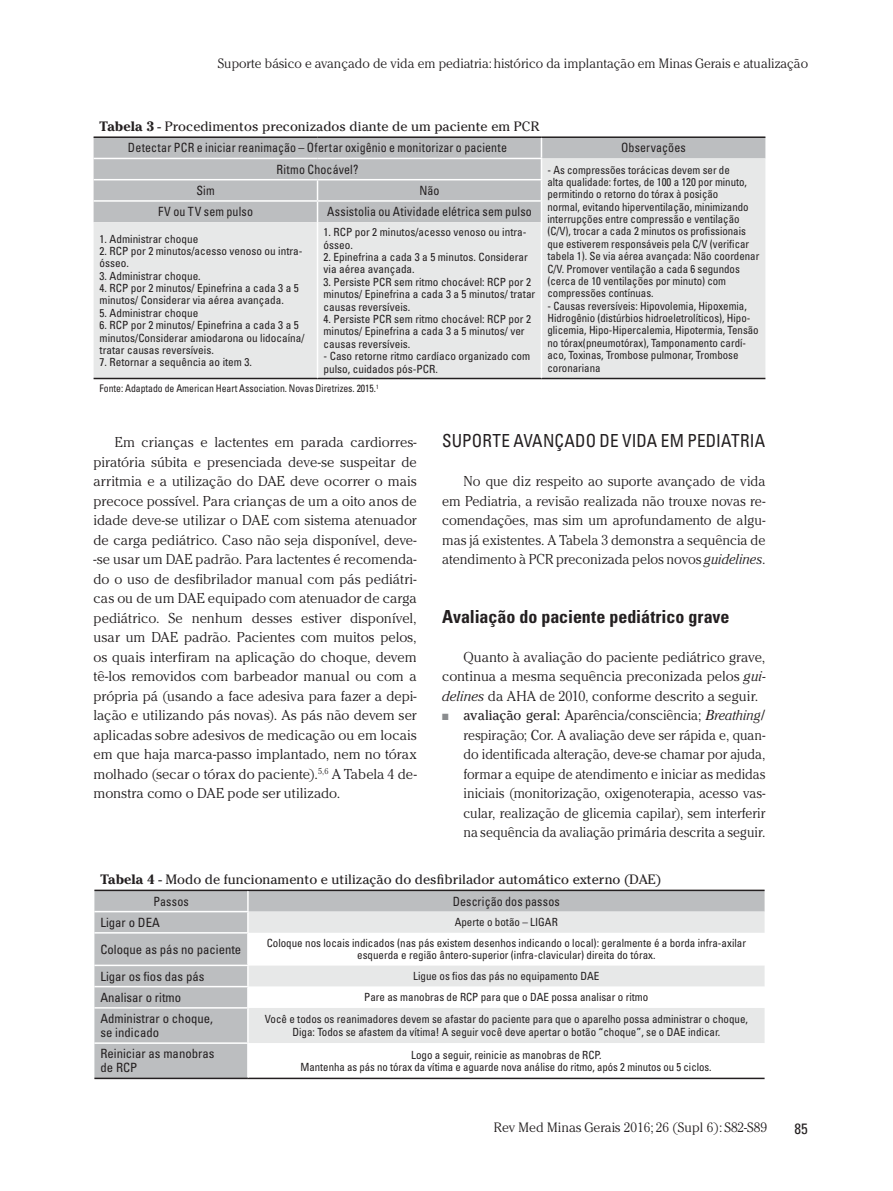
<style>
.page{position:relative;width:893px;height:1191px;background:#fff}
.page>*{position:absolute;margin:0;border:0;box-sizing:border-box;transform-origin:0 0}
.t1{font:700 condensed 18px "Univers LT Std";color:#231f20}
.t2{font:condensed 18px "Univers LT Std";letter-spacing:.01em;color:#231f20;scale:.95 1}
.t3{font:condensed 15px "Univers LT Std";color:#231f20}
.t4{font:300 14.25px/19.5px "Cheltenham Std";letter-spacing:-.005em;color:#231f20;text-align:justify}
.t5{font:300 14.25px/19.5px "Cheltenham Std";letter-spacing:-.005em;color:#231f20;text-align:justify;scale:.95 1}
.t6{font:13.5px "Cheltenham Std";color:#231f20}
.t7{font:300 13.5px "Cheltenham Std";color:#231f20}
.t8{font:condensed 12.75px "Univers LT Std";letter-spacing:.005em;color:#231f20;scale:.94 1}
.t9{font:condensed 12.75px/14px "Univers LT Std";letter-spacing:.005em;color:#231f20}
.t10{font:condensed 11.25px/12.3px "Univers LT Std";color:#231f20}
.t11{font:condensed 10.5px "Univers LT Std";letter-spacing:-.005em;color:#231f20;scale:.93 1}
.s1{font-weight:700}
.s2{font-style:italic}
.s3{color:#8a8c8e}
.s4{font-weight:400}
.s5{font-weight:400;font-style:italic}
</style>
<div class="page">
<div style="left:94px;top:891px;width:671px;height:186px;background:#bcbec0"></div>
<div style="left:249px;top:911px;width:516px;height:22px;background:#e7e8e8"></div>
<svg style="left:249px;top:933px;width:516px;height:144px"></svg>
<hr style="left:94px;top:889px;width:154px;height:2px;background:#231f20">
<hr style="left:248px;top:889px;width:517px;height:2px;background:#231f20">
<hr style="left:248px;top:1077px;width:517px;height:2px;background:#231f20">
<hr style="left:247px;top:891px;width:2px;height:20px;background:#fff">
<hr style="left:247px;top:912px;width:2px;height:20px;background:#fff">
<hr style="left:247px;top:933px;width:2px;height:31px;background:#fff">
<hr style="left:247px;top:966px;width:2px;height:20px;background:#fff">
<hr style="left:247px;top:987px;width:2px;height:20px;background:#fff">
<hr style="left:247px;top:1008px;width:2px;height:34px;background:#fff">
<hr style="left:247px;top:1043px;width:2px;height:34px;background:#fff">
<hr style="left:94px;top:932px;width:155px;height:1px;background:#fff">
<hr style="left:94px;top:986px;width:155px;height:1px;background:#fff">
<hr style="left:94px;top:1042px;width:155px;height:1px;background:#fff">
<hr style="left:94px;top:1077px;width:154px;height:2px;background:#231f20">
<hr style="left:94px;top:911px;width:155px;height:1px;background:#fff">
<hr style="left:94px;top:964px;width:155px;height:2px;background:#fff">
<hr style="left:94px;top:1007px;width:155px;height:1px;background:#fff">
<div style="left:94px;top:138px;width:671px;height:20px;background:#bcbec0"></div>
<svg style="left:94px;top:158px;width:671px;height:220px;background:#dfe0e0"></svg>
<hr style="left:94px;top:136px;width:224px;height:2px;background:#231f20">
<hr style="left:318px;top:136px;width:223px;height:2px;background:#231f20">
<hr style="left:541px;top:136px;width:224px;height:2px;background:#231f20">
<hr style="left:94px;top:378px;width:224px;height:1px;background:#231f20">
<hr style="left:318px;top:378px;width:223px;height:1px;background:#231f20">
<hr style="left:541px;top:378px;width:224px;height:1px;background:#231f20">
<hr style="left:94px;top:158px;width:224px;height:1px;background:#fff">
<hr style="left:318px;top:158px;width:224px;height:1px;background:#fff">
<hr style="left:94px;top:179px;width:224px;height:1px;background:#fff">
<hr style="left:318px;top:179px;width:224px;height:1px;background:#fff">
<hr style="left:94px;top:200px;width:224px;height:2px;background:#fff">
<hr style="left:318px;top:200px;width:224px;height:2px;background:#fff">
<svg style="left:317px;top:180px;width:1px;height:42px"></svg>
<svg style="left:541px;top:138px;width:1px;height:84px"></svg>
<hr style="left:317px;top:222px;width:1px;height:156px;background:#fff">
<hr style="left:541px;top:222px;width:1px;height:156px;background:#fff">
<p class="t7" style="left:218px;top:56px;width:592px">Suporte básico e avançado de vida em pediatria: histórico da implantação em Minas Gerais e atualização</p>
<p class="t6" style="left:100px;top:119px;width:441px"><span class="s1">Tabela 3</span> - Procedimentos preconizados diante de um paciente em PCR</p>
<p class="t8" style="left:128px;top:140px;width:405px">Detectar PCR e iniciar reanimação – Ofertar oxigênio e monitorizar o paciente</p>
<p class="t8" style="left:621px;top:140px;width:70px">Observações</p>
<p class="t8" style="left:277px;top:161px;width:89px">Ritmo Chocável?</p>
<p class="t10" style="left:547px;top:163px;width:213px">- As compressões torácicas devem ser de<br>alta qualidade: fortes, de 100 a 120 por minuto, permitindo o retorno do tórax à posição<br>normal, evitando hiperventilação, minimizando interrupções entre compressão e ventilação (C/V), trocar a cada 2 minutos os profissionais que estiverem responsáveis pela C/V (verificar tabela 1). Se via aérea avançada: Não coordenar C/V. Promover ventilação a cada 6 segundos (cerca de 10 ventilações por minuto) com compressões contínuas.</p>
<p class="t10" style="left:547px;top:299px;width:213px">- Causas reversíveis: Hipovolemia, Hipoxemia, Hidrogênio (distúrbios hidroeletrolíticos), Hipo&shy;glicemia, Hipo-Hipercalemia, Hipotermia, Tensão no tórax(pneumotórax), Tamponamento cardí&shy;aco, Toxinas, Trombose pulmonar, Trombose coronariana</p>
<p class="t8" style="left:196px;top:182px;width:21px">Sim</p>
<p class="t8" style="left:419px;top:182px;width:23px">Não</p>
<p class="t8" style="left:158px;top:203px;width:103px">FV ou TV sem pulso</p>
<p class="t8" style="left:327px;top:203px;width:219px">Assistolia ou Atividade elétrica sem pulso</p>
<p class="t10" style="left:100px;top:232px;width:100px">1. Administrar choque</p>
<p class="t10" style="left:100px;top:244px;width:205px">2. RCP por 2 minutos/acesso venoso ou intra&shy;ósseo.</p>
<p class="t10" style="left:100px;top:269px;width:103px">3. Administrar choque.</p>
<p class="t10" style="left:100px;top:282px;width:201px">4. RCP por 2 minutos/ Epinefrina a cada 3 a 5 minutos/ Considerar via aérea avançada.</p>
<p class="t10" style="left:100px;top:306px;width:100px">5. Administrar choque</p>
<p class="t10" style="left:100px;top:319px;width:206px">6. RCP por 2 minutos/ Epinefrina a cada 3 a 5 minutos/Considerar amiodarona ou lidocaína/ tratar causas reversíveis.</p>
<p class="t10" style="left:100px;top:356px;width:154px">7. Retornar a sequência ao item 3.</p>
<p class="t10" style="left:323px;top:226px;width:205px">1. RCP por 2 minutos/acesso venoso ou intra&shy;ósseo.</p>
<p class="t10" style="left:323px;top:251px;width:206px">2. Epinefrina a cada 3 a 5 minutos. Considerar via aérea avançada.</p>
<p class="t10" style="left:323px;top:275px;width:213px">3. Persiste PCR sem ritmo chocável: RCP por 2 minutos/ Epinefrina a cada 3 a 5 minutos/ tratar causas reversíveis.</p>
<p class="t10" style="left:323px;top:313px;width:209px">4. Persiste PCR sem ritmo chocável: RCP por 2 minutos/ Epinefrina a cada 3 a 5 minutos/ ver causas reversíveis.</p>
<p class="t10" style="left:323px;top:350px;width:208px">- Caso retorne ritmo cardíaco organizado com pulso, cuidados pós-PCR.</p>
<p class="t11" style="left:100px;top:382px;width:302px">Fonte: Adaptado de American Heart Association. Novas Diretrizes. 2015.<sup>1</sup></p>
<p class="t4" style="left:94px;top:432px;width:325px;text-indent:21px">Em crianças e lactentes em parada cardiorres&shy;piratória súbita e presenciada deve-se suspeitar de arritmia e a utilização do DAE deve ocorrer o mais precoce possível. Para crianças de um a oito anos de idade deve-se utilizar o DAE com sistema atenuador de carga pediátrico. Caso não seja disponível, deve--se usar um DAE padrão. Para lactentes é recomenda&shy;do o uso de desfibrilador manual com pás pediátri&shy;cas ou de um DAE equipado com atenuador de carga pediátrico. Se nenhum desses estiver disponível, usar um DAE padrão. Pacientes com muitos pelos, os quais interfiram na aplicação do choque, devem tê-los removidos com barbeador manual ou com a própria pá (usando a face adesiva para fazer a depi&shy;lação e utilizando pás novas). As pás não devem ser aplicadas sobre adesivos de medicação ou em locais em que haja marca-passo implantado, nem no tórax molhado (secar o tórax do paciente).<sup>5,6</sup> A Tabela 4 de&shy;monstra como o DAE pode ser utilizado.</p>
<h1 class="t2" style="left:442px;top:429px;width:342px">SUPORTE AVANÇADO DE VIDA EM PEDIATRIA</h1>
<p class="t4" style="left:442px;top:471px;width:325px;text-indent:21px">No que diz respeito ao suporte avançado de vida em Pediatria, a revisão realizada não trouxe novas re&shy;comendações, mas sim um aprofundamento de algu&shy;mas já existentes. A Tabela 3 demonstra a sequência de atendimento à PCR preconizada pelos novos <span class="s2">guidelines</span>.</p>
<h1 class="t1" style="left:442px;top:605px;width:289px">Avaliação do paciente pediátrico grave</h1>
<p class="t4" style="left:442px;top:647px;width:325px;text-indent:21px">Quanto à avaliação do paciente pediátrico grave, continua a mesma sequência preconizada pelos <span class="s2">gui&shy;delines</span> da AHA de 2010, conforme descrito a seguir.</p>
<p class="t5" style="left:463px;top:705px;width:319px;text-indent:-21px"><span class="s3">■</span> <span class="s4">avaliação geral: A</span>parência/consciência; <span class="s5">B</span><span class="s2">reathing</span>/ respiração; <span class="s4">C</span>or. A avaliação deve ser rápida e, quan&shy;do identificada alteração, deve-se chamar por ajuda, formar a equipe de atendimento e iniciar as medidas iniciais (monitorização, oxigenoterapia, acesso vas&shy;cular, realização de glicemia capilar), sem interferir na sequência da avaliação primária descrita a seguir.</p>
<p class="t6" style="left:100px;top:871px;width:562px"><span class="s1">Tabela 4</span> - Modo de funcionamento e utilização do desfibrilador automático externo (DAE)</p>
<p class="t8" style="left:153px;top:893px;width:39px">Passos</p>
<p class="t8" style="left:453px;top:893px;width:116px">Descrição dos passos</p>
<p class="t9" style="left:100px;top:915px;width:61px">Ligar o DEA</p>
<p class="t10" style="left:455px;top:916px;width:105px">Aperte o botão – LIGAR</p>
<p class="t9" style="left:100px;top:942px;width:142px">Coloque as pás no paciente</p>
<p class="t10" style="left:267px;top:936px;width:481px;text-align:center">Coloque nos locais indicados (nas pás existem desenhos indicando o local): geralmente é a borda infra-axilar esquerda e região ântero-superior (infra-clavicular) direita do tórax.</p>
<p class="t9" style="left:100px;top:969px;width:106px">Ligar os fios das pás</p>
<p class="t10" style="left:413px;top:969px;width:187px">Ligue os fios das pás no equipamento DAE</p>
<p class="t9" style="left:100px;top:990px;width:82px">Analisar o ritmo</p>
<p class="t10" style="left:364px;top:991px;width:286px">Pare as manobras de RCP para que o DAE possa analisar o ritmo</p>
<p class="t9" style="left:100px;top:1011px;width:114px">Administrar o choque, se indicado</p>
<p class="t10" style="left:265px;top:1013px;width:485px;text-align:center">Você e todos os reanimadores devem se afastar do paciente para que o aparelho possa administrar o choque,<br>Diga: Todos se afastem da vítima! A seguir você deve apertar o botão “choque”, se o DAE indicar.</p>
<p class="t9" style="left:100px;top:1046px;width:116px">Reiniciar as manobras de RCP</p>
<p class="t10" style="left:301px;top:1048px;width:412px;text-align:center">Logo a seguir, reinicie as manobras de RCP.<br>Mantenha as pás no tórax da vítima e aguarde nova análise do ritmo, após 2 minutos ou 5 ciclos.</p>
<p class="t7" style="left:494px;top:1120px;width:275px">Rev Med Minas Gerais 2016; 26 (Supl 6): S82-S89</p>
<h2 class="t3" style="left:795px;top:1119px;width:15px">85</h2>
</div>
